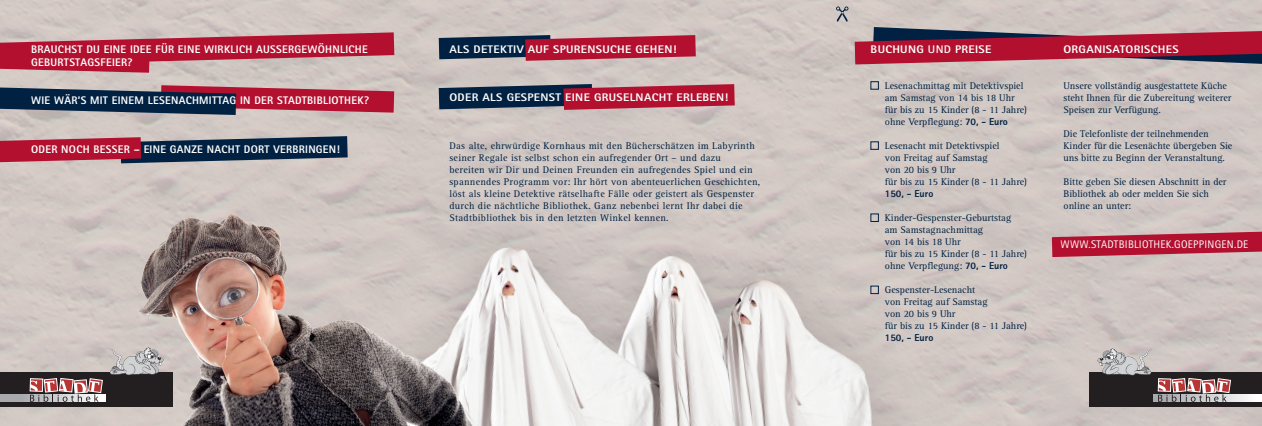
<style>
.page{position:relative;width:1262px;height:426px;background:#fff}
.page>*{position:absolute;margin:0;border:0;box-sizing:border-box;transform-origin:0 0}
.t1{font:800 11px/13.2px "Rotis Sans Serif";letter-spacing:.025em;color:#fff}
.t2{font:800 11px "Rotis Sans Serif";letter-spacing:.025em;color:#fff;scale:1.1 1}
.t3{font:11px "Rotis Sans Serif";letter-spacing:.025em;color:#fff}
.t4{font:10px/12px "Rotis Serif";color:#002142}
.t5{font:10px/12px "Rotis Serif";letter-spacing:.025em;color:#002142}
.t6{font:800 10px "Rotis Sans Serif";color:#002142}
.s1{font-weight:700}
.s2{font-family:"Rotis Sans Serif";font-weight:800}
</style>
<div class="page">
<img style="left:0;top:0;width:1261px;height:425px">
<svg style="left:1051px;top:231px;width:210px;height:26px;background:#b93b51"></svg>
<svg style="left:439px;top:35px;width:256px;height:26px;background:#83334c"></svg>
<svg style="left:0;top:85px;width:394px;height:30px;background:#6d445a"></svg>
<svg style="left:0;top:136px;width:348px;height:27px;background:#633d55"></svg>
<svg style="left:439px;top:84px;width:295px;height:26px;background:#76344d"></svg>
<div style="left:1089px;top:371px;width:172px;height:34px;background:#231f20"></div>
<svg style="left:1153px;top:394px;width:108px;height:7px"></svg>
<svg style="left:1158px;top:378px;width:72px;height:23px;background:#ad898a"></svg>
<svg style="left:854px;top:27px;width:407px;height:37px;background:#9f3e54"></svg>
<svg style="left:0;top:32px;width:394px;height:41px;background:#bc5465"></svg>
<img style="left:319px;top:174px;width:595px;height:251px">
<img style="left:126px;top:193px;width:354px;height:232px">
<div style="left:0;top:371px;width:172px;height:34px;background:#231f20"></div>
<div style="left:0;top:393px;width:105px;height:8px;background:#a8a9ad"></div>
<svg style="left:13px;top:393px;width:92px;height:8px"></svg>
<svg style="left:30px;top:378px;width:72px;height:23px;background:#b28e8f"></svg>
<svg style="left:836px;top:7px;width:12px;height:15px"></svg>
<img style="left:1097px;top:345px;width:54px;height:31px">
<img style="left:109px;top:345px;width:55px;height:30px">
<p class="t1" style="left:31px;top:42px;width:338px">BRAUCHST DU EINE IDEE FÜR EINE WIRKLICH AUSSERGEWÖHNLICHE<br>GEBURTSTAGSFEIER?</p>
<p class="t1" style="left:31px;top:93px;width:339px">WIE WÄR’S MIT EINEM LESENACHMITTAG IN DER STADTBIBLIOTHEK?</p>
<p class="t1" style="left:31px;top:142px;width:310px">ODER NOCH BESSER – EINE GANZE NACHT DORT VERBRINGEN!</p>
<p class="t2" style="left:449px;top:42px;width:208px">ALS DETEKTIV AUF SPURENSUCHE GEHEN!</p>
<p class="t2" style="left:449px;top:90px;width:255px">ODER ALS GESPENST EINE GRUSELNACHT ERLEBEN!</p>
<p class="t5" style="left:449px;top:140px;width:312px">Das alte, ehrwürdige Kornhaus mit den Bücherschätzen im Labyrinth seiner Regale ist selbst schon ein aufregender Ort – und dazu<br>bereiten wir Dir und Deinen Freunden ein aufregendes Spiel und ein spannendes Programm vor: Ihr hört von abenteuerlichen Geschichten, löst als kleine Detektive rätselhafte Fälle oder geistert als Gespenster durch die nächtliche Bibliothek. Ganz nebenbei lernt Ihr dabei die Stadtbibliothek bis in den letzten Winkel kennen.</p>
<p class="t2" style="left:870px;top:42px;width:111px">BUCHUNG <span class="s1">UND</span> PREISE</p>
<p class="t4" style="left:884px;top:80px;width:144px">Lesenachmittag mit Detektivspiel am Samstag von 14 bis 18 Uhr für bis zu 15 Kinder (8 - 11 Jahre) ohne Verpflegung: <span class="s2">70, - Euro</span></p>
<p class="t4" style="left:884px;top:140px;width:144px">Lesenacht mit Detektivspiel<br>von Freitag auf Samstag<br>von 20 bis 9 Uhr<br>für bis zu 15 Kinder (8 - 11 Jahre)</p>
<p class="t6" style="left:884px;top:187px;width:50px">150, - Euro</p>
<p class="t4" style="left:884px;top:212px;width:144px">Kinder-Gespenster-Geburtstag<br>am Samstagnachmittag<br>von 14 bis 18 Uhr<br>für bis zu 15 Kinder (8 - 11 Jahre) ohne Verpflegung: <span class="s2">70, - Euro</span></p>
<p class="t4" style="left:884px;top:284px;width:144px">Gespenster-Lesenacht<br>von Freitag auf Samstag<br>von 20 bis 9 Uhr<br>für bis zu 15 Kinder (8 - 11 Jahre)</p>
<p class="t6" style="left:884px;top:331px;width:50px">150, - Euro</p>
<p class="t2" style="left:1063px;top:42px;width:106px">ORGANISATORISCHES</p>
<p class="t4" style="left:1063px;top:79px;width:169px">Unsere vollständig ausgestattete Küche steht Ihnen für die Zubereitung weiterer<br>Speisen zur Verfügung.</p>
<p class="t4" style="left:1063px;top:127px;width:170px">Die Telefonliste der teilnehmenden<br>Kinder für die Lesenächte übergeben Sie uns bitte zu Beginn der Veranstaltung.</p>
<p class="t4" style="left:1063px;top:175px;width:164px">Bitte geben Sie diesen Abschnitt in der<br>Bibliothek ab oder melden Sie sich online an unter:</p>
<p class="t3" style="left:1060px;top:238px;width:189px">WWW.STADTBIBLIOTHEK.GOEPPINGEN.DE</p>
</div>
